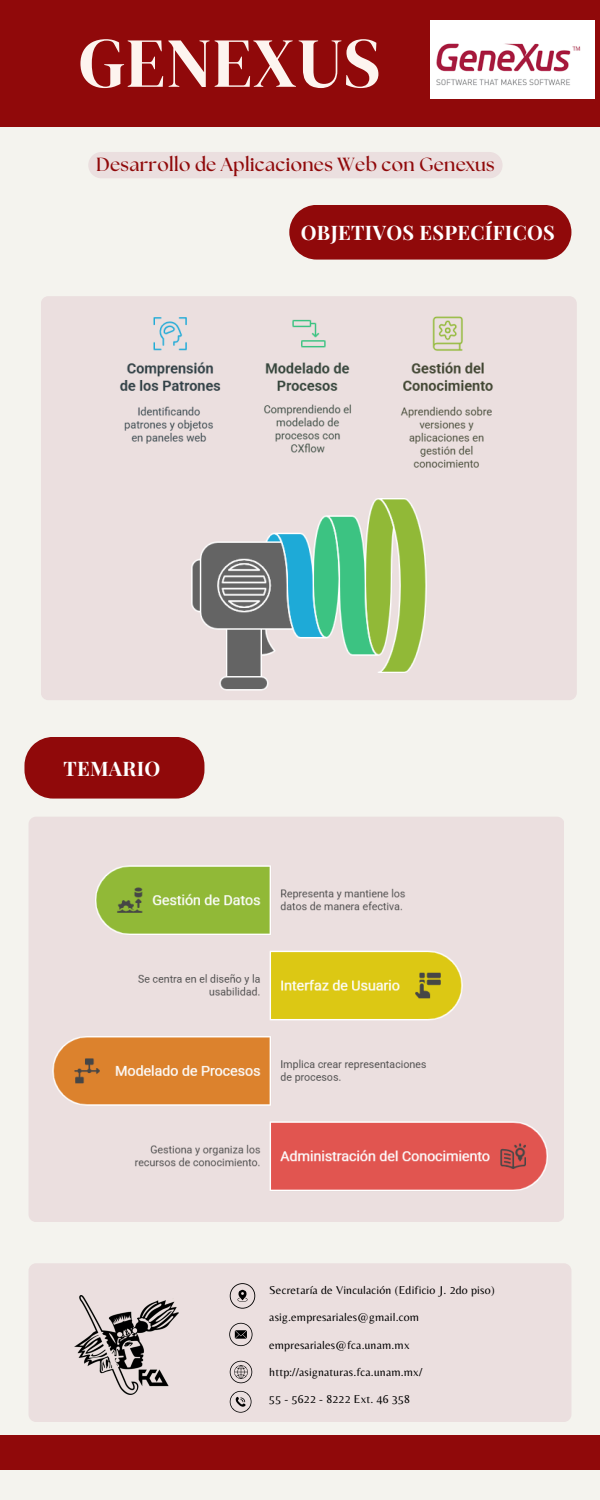
<style>
.page{position:relative;width:600px;height:1500px;background:#f4f3ee}
.page>*{position:absolute;margin:0;border:0;box-sizing:border-box;transform-origin:0 0}
.t1{font:70.2px "DM Serif Display";letter-spacing:.015em;color:#fdf4ef}
.t2{font:700 20px "Playfair Display";letter-spacing:.015em;color:#fff}
.t3{font:700 19px "The Seasons";letter-spacing:.015em;color:#90090a}
.t4{font:11.8px "Belleza";letter-spacing:.015em;color:#000}
</style>
<div class="page">
<div style="left:0;top:0;width:600px;height:126px;background:#90090a"></div>
<div style="left:41px;top:296px;width:536px;height:404px;background:#ebdfdf;border-radius:8px"></div>
<div style="left:29px;top:1263px;width:542px;height:159px;background:#ebdfdf;border-radius:7px"></div>
<div style="left:0;top:1436px;width:600px;height:34px;background:#90090a"></div>
<div style="left:29px;top:817px;width:535px;height:405px;background:#ebdfdf;border-radius:7px"></div>
<svg style="left:24px;top:737px;width:180px;height:62px;background:#97191a"></svg>
<div style="left:289px;top:205px;width:282px;height:55px;background:#90090a"></div>
<svg style="left:230px;top:1361px;width:22px;height:22px"></svg>
<svg style="left:229px;top:1323px;width:24px;height:23px"></svg>
<svg style="left:230px;top:1283px;width:25px;height:26px"></svg>
<svg style="left:230px;top:1391px;width:22px;height:22px"></svg>
<img style="left:75px;top:1296px;width:103px;height:99px">
<img style="left:120px;top:316px;width:373px;height:375px">
<img style="left:52px;top:865px;width:495px;height:326px">
<img style="left:430px;top:21px;width:165px;height:78px">
<div style="left:88px;top:152px;width:415px;height:26px;background:#ebdfdf"></div>
<p class="t1" style="left:79px;top:14px;width:303px">GENEXUS</p>
<h1 class="t3" style="left:96px;top:156px;width:400px">Desarrollo de Aplicaciones Web con Genexus</h1>
<p class="t2" style="left:301px;top:219px;width:256px">OBJETIVOS ESPECÍFICOS</p>
<p class="t2" style="left:63px;top:754px;width:98px">TEMARIO</p>
<h3 class="t4" style="left:269px;top:1283px;width:227px">Secretaría de Vinculación (Edificio J. 2do piso)</h3>
<h2 class="t4" style="left:269px;top:1310px;width:151px">asig.empresariales@gmail.com</h2>
<p class="t4" style="left:269px;top:1338px;width:142px">empresariales@fca.unam.mx</p>
<h2 class="t4" style="left:269px;top:1365px;width:155px">http://asignaturas.fca.unam.mx/</h2>
<p class="t4" style="left:269px;top:1392px;width:142px">55 - 5622 - 8222 Ext. 46 358</p>
</div>
